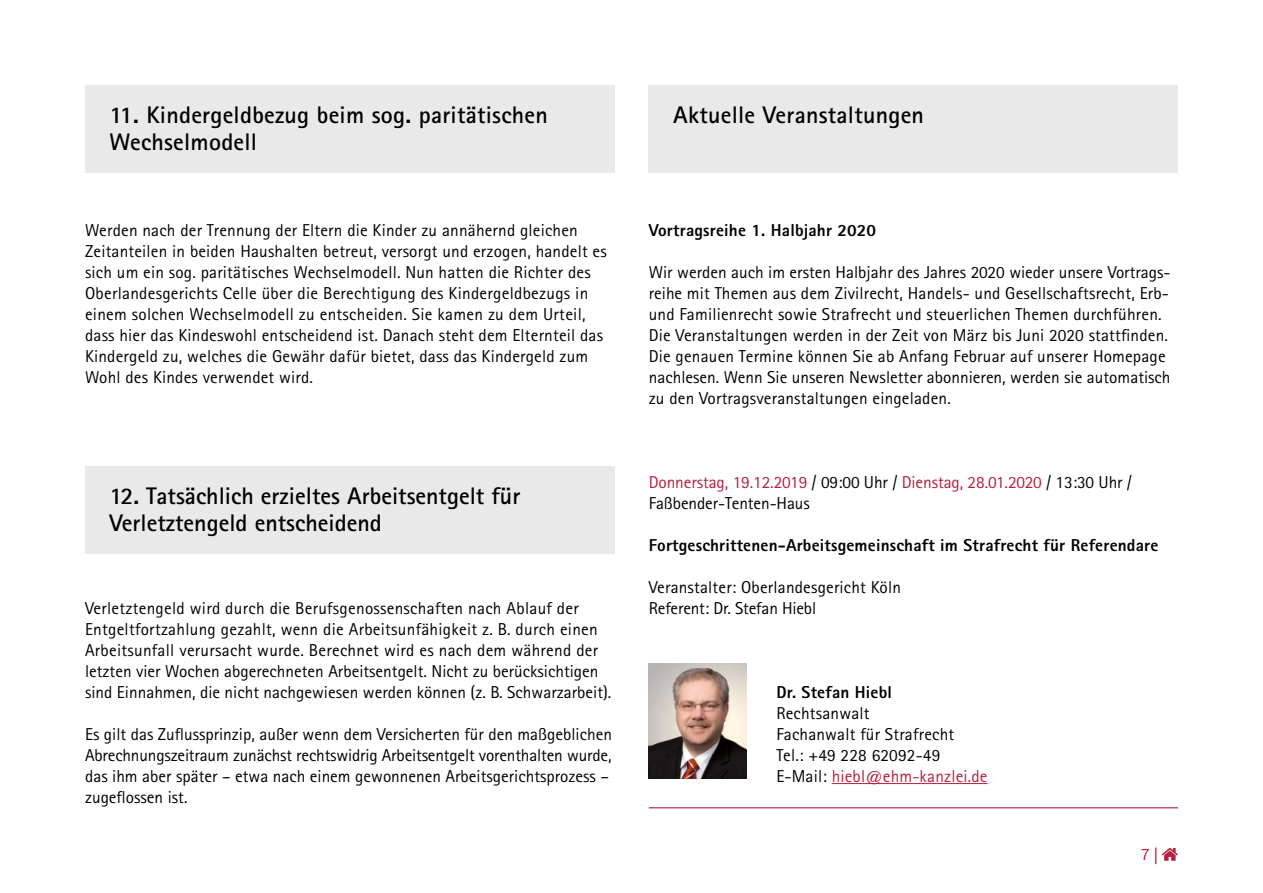
<style>
.page{position:relative;width:1263px;height:893px;background:#fff}
.page>*{position:absolute;margin:0;border:0;box-sizing:border-box;transform-origin:0 0}
.t1{font:700 24px/27px "Rotis Sans Serif Std";letter-spacing:.01em;color:#000}
.t2{font:17.25px/21px "Rotis Sans Serif Std";letter-spacing:.01em;color:#000}
.t3{font:800 17.25px "Rotis Sans Serif Std";letter-spacing:.01em;color:#000}
.t4{font:16.5px "Franklin Gothic Itc T";color:#b71e3f}
.s1{color:#b71e3f}
.s2{font-family:"News Gothic Std"}
</style>
<div class="page">
<svg style="left:1162px;top:848px;width:16px;height:13px"></svg>
<div style="left:85px;top:85px;width:529px;height:88px;background:#e9e9e9"></div>
<div style="left:85px;top:466px;width:529px;height:88px;background:#e9e9e9"></div>
<div style="left:649px;top:85px;width:529px;height:88px;background:#e9e9e9"></div>
<hr style="left:832px;top:783px;width:156px;height:1px;background:#b71e3f">
<img style="left:649px;top:664px;width:97px;height:115px">
<hr style="left:649px;top:807px;width:529px;height:1px;background:#b71e3f">
<h1 class="t1" style="left:109px;top:101px;width:440px">11. Kindergeldbezug beim sog. paritätischen<br>Wechselmodell</h1>
<p class="t2" style="left:85px;top:219px;width:523px">Werden nach der Trennung der Eltern die Kinder zu annähernd gleichen Zeitanteilen in beiden Haushalten betreut, versorgt und erzogen, handelt es sich um ein sog. paritätisches Wechselmodell. Nun hatten die Richter des Oberlandesgerichts Celle über die Berechtigung des Kindergeldbezugs in einem solchen Wechselmodell zu entscheiden. Sie kamen zu dem Urteil, dass hier das Kindeswohl entscheidend ist. Danach steht dem Elternteil das Kindergeld zu, welches die Gewähr dafür bietet, dass das Kindergeld zum Wohl des Kindes verwendet wird.</p>
<h1 class="t1" style="left:109px;top:482px;width:412px">12. Tatsächlich erzieltes Arbeitsentgelt für<br>Verletztengeld entscheidend</h1>
<p class="t2" style="left:85px;top:597px;width:528px">Verletztengeld wird durch die Berufsgenossenschaften nach Ablauf der Entgeltfortzahlung gezahlt, wenn die Arbeitsunfähigkeit z. B. durch einen Arbeitsunfall verursacht wurde. Berechnet wird es nach dem während der letzten vier Wochen abgerechneten Arbeitsentgelt. Nicht zu berücksichtigen sind Einnahmen, die nicht nachgewiesen werden können (z. B. Schwarzarbeit).</p>
<p class="t2" style="left:85px;top:723px;width:528px">Es gilt das Zuflussprinzip, außer wenn dem Versicherten für den maßgeblichen Abrechnungszeitraum zunächst rechtswidrig Arbeitsentgelt vorenthalten wurde, das ihm aber später – etwa nach einem gewonnenen Arbeitsgerichtsprozess – zugeflossen ist.</p>
<h1 class="t1" style="left:673px;top:101px;width:252px">Aktuelle Veranstaltungen</h1>
<p class="t3" style="left:649px;top:219px;width:229px">Vortragsreihe 1. Halbjahr 2020</p>
<p class="t2" style="left:649px;top:261px;width:523px">Wir werden auch im ersten Halbjahr des Jahres 2020 wieder unsere Vortrags&shy;reihe mit Themen aus dem Zivilrecht, Handels- und Gesellschaftsrecht, Erb&shy;und Familienrecht sowie Strafrecht und steuerlichen Themen durchführen.<br>Die Veranstaltungen werden in der Zeit von März bis Juni 2020 stattfinden.<br>Die genauen Termine können Sie ab Anfang Februar auf unserer Homepage nachlesen. Wenn Sie unseren Newsletter abonnieren, werden sie automatisch zu den Vortragsveranstaltungen eingeladen.</p>
<p class="t2" style="left:649px;top:471px;width:485px"><span class="s1">Donnerstag, 19.12.2019</span> / 09:00 Uhr / <span class="s1">Dienstag, 28.01.2020</span> / 13:30 Uhr /<br>Faßbender-Tenten-Haus</p>
<p class="t3" style="left:649px;top:534px;width:511px">Fortgeschrittenen-Arbeitsgemeinschaft im Strafrecht für Referendare</p>
<p class="t2" style="left:649px;top:576px;width:254px">Veranstalter: Oberlandesgericht Köln<br>Referent: Dr. Stefan Hiebl</p>
<p class="t3" style="left:776px;top:681px;width:117px">Dr. Stefan Hiebl</p>
<p class="t2" style="left:776px;top:702px;width:213px">Rechtsanwalt<br>Fachanwalt für Strafrecht<br>Tel.: +49 228 62092-49<br>E-Mail: <span class="s1">hiebl@ehm-kanzlei.de</span></p>
<p class="t4" style="left:1140px;top:845px;width:19px">7 <span class="s2">|</span></p>
</div>
